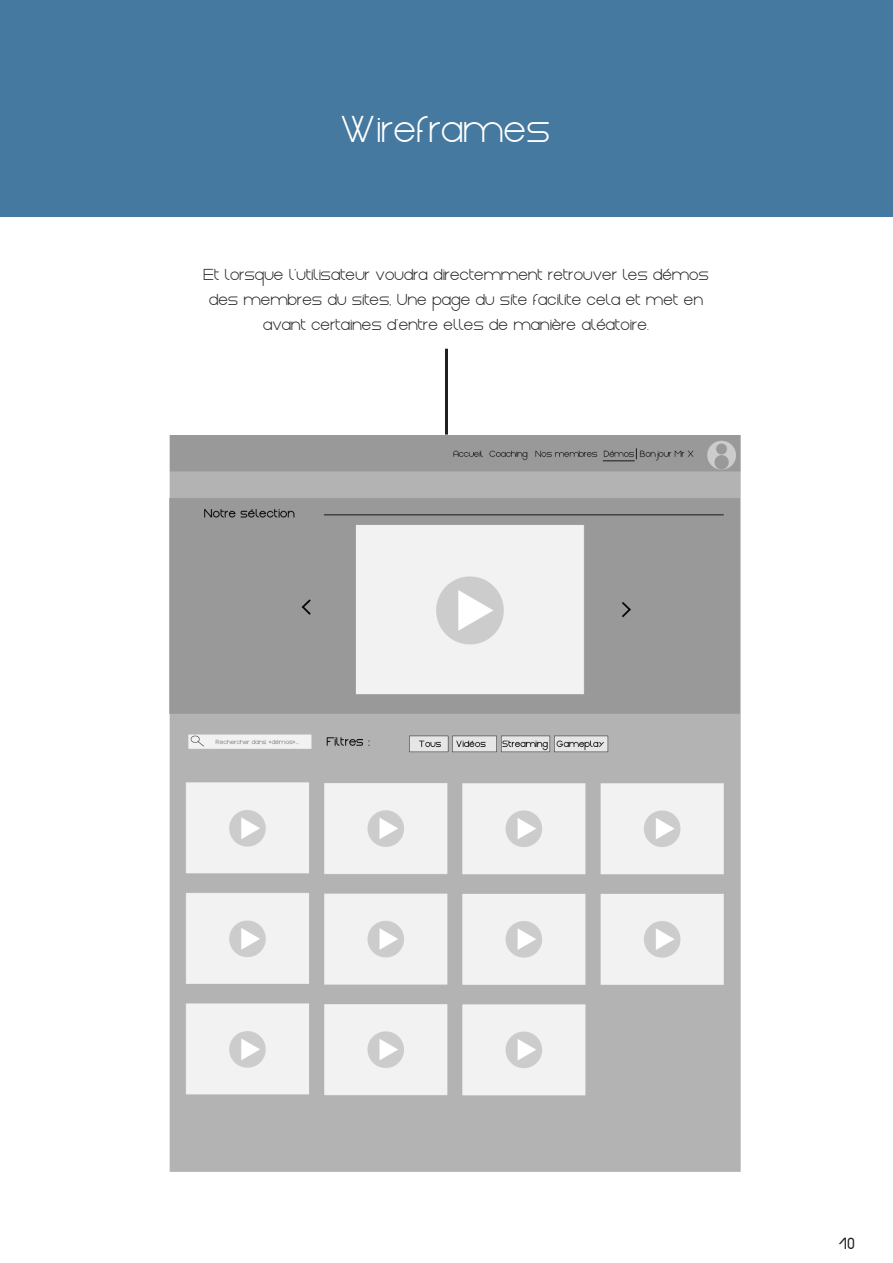
<style>
.page{position:relative;width:893px;height:1263px;background:#fff}
.page>*{position:absolute;margin:0;border:0;box-sizing:border-box;transform-origin:0 0}
.t1{font:49.5px "Gasalt";color:#fff}
.t2{font:900 22.5px "Gasalt";color:#231f20}
.t3{font:21px/25.2px "Gasalt";color:#231f20;text-align:center}
</style>
<div class="page">
<div style="left:0;top:0;width:893px;height:217px;background:#46799f"></div>
<img style="left:169px;top:436px;width:572px;height:735px">
<hr style="left:445px;top:349px;width:3px;height:86px;background:#231f20">
<p class="t1" style="left:342px;top:105px;width:211px">Wireframes</p>
<p class="t3" style="left:204px;top:263px;width:507px">Et lorsque l'utilisateur voudra directemment retrouver les démos des membres du sites, Une page du site facilite cela et met en avant certaines d'entre elles de manière aléatoire.</p>
<p class="t2" style="left:839px;top:1233px;width:18px">10</p>
</div>
